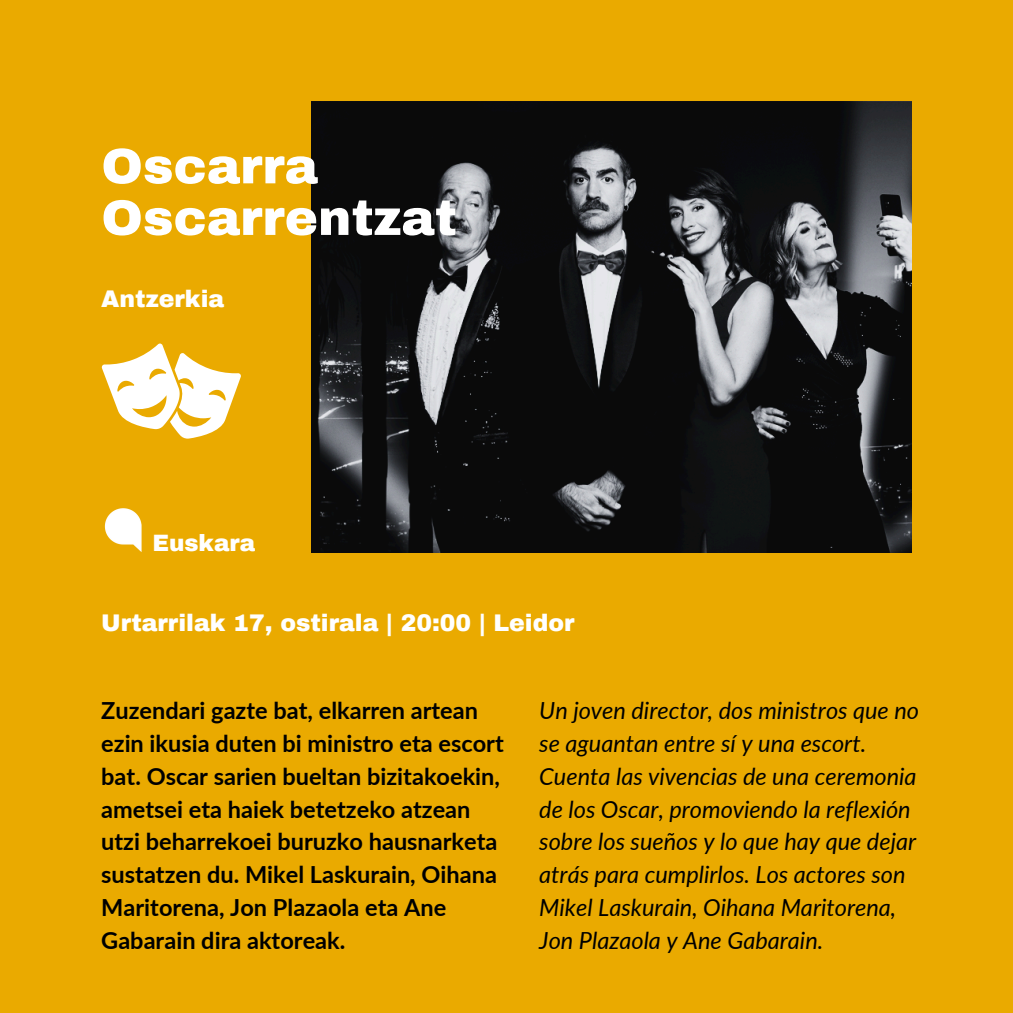
<style>
.page{position:relative;width:1013px;height:1013px;background:#fff}
.page>*{position:absolute;margin:0;border:0;box-sizing:border-box;transform-origin:0 0}
.t1{font:900 50px/51.5px "Archivo";color:#fff}
.t2{font:700 23.5px/32.8px "Lato";color:#000}
.t3{font:italic 23.5px/32.8px "Lato";color:#000}
.t4{font:900 23.5px "Archivo";color:#fff}
.t5{font:900 23.12px "Archivo";color:#fff}
</style>
<div class="page">
<div style="left:0;top:0;width:1012px;height:1012px;background:#eaaa00"></div>
<img style="left:312px;top:101px;width:599px;height:451px">
<img style="left:104px;top:508px;width:38px;height:44px">
<svg style="left:101px;top:343px;width:140px;height:95px"></svg>
<h1 class="t1" style="left:101px;top:141px;width:357px">Oscarra<br>Oscarrentzat</h1>
<p class="t4" style="left:101px;top:286px;width:124px">Antzerkia</p>
<p class="t5" style="left:152px;top:530px;width:104px">Euskara</p>
<p class="t4" style="left:101px;top:610px;width:475px">Urtarrilak 17, ostirala | 20:00 | Leidor</p>
<p class="t2" style="left:101px;top:693px;width:404px">Zuzendari gazte bat, elkarren artean ezin ikusia duten bi ministro eta escort bat. Oscar sarien bueltan bizitakoekin, ametsei eta haiek betetzeko atzean utzi beharrekoei buruzko hausnarketa sustatzen du. Mikel Laskurain, Oihana Maritorena, Jon Plazaola eta Ane Gabarain dira aktoreak.</p>
<p class="t3" style="left:539px;top:693px;width:381px">Un joven director, dos ministros que no se aguantan entre sí y una escort.<br>Cuenta las vivencias de una ceremonia de los Oscar, promoviendo la reflexión sobre los sueños y lo que hay que dejar atrás para cumplirlos. Los actores son Mikel Laskurain, Oihana Maritorena, Jon Plazaola y Ane Gabarain.</p>
</div>
